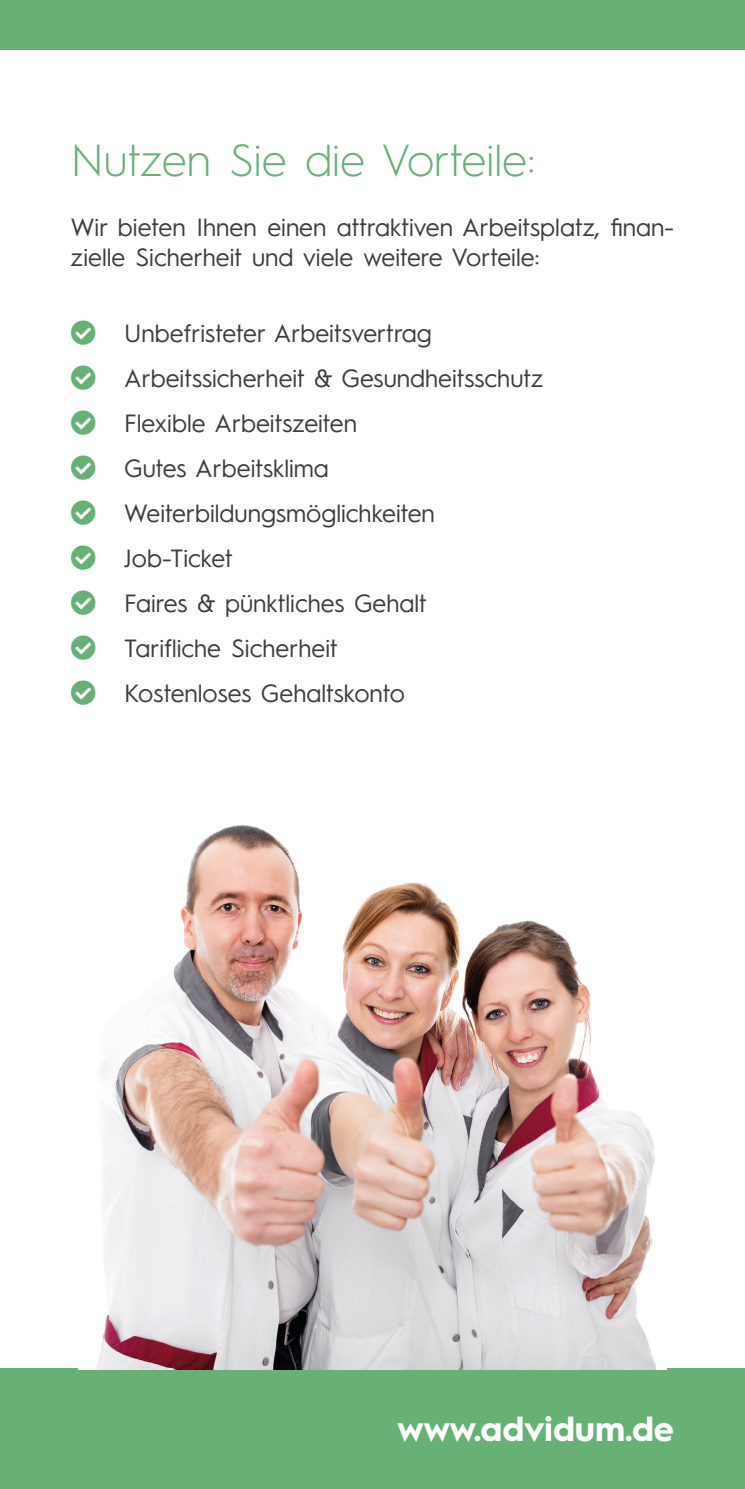
<style>
.page{position:relative;width:745px;height:1489px;background:#fff}
.page>*{position:absolute;margin:0;border:0;box-sizing:border-box;transform-origin:0 0}
.t1{font:300 45px "Hurme Geometric Sans 1";color:#67b176}
.t2{font:700 35px "Hurme Geometric Sans 1";color:#fff}
.t3{font:25px/45px "Hurme Geometric Sans 1";color:#3d3d3c}
</style>
<div class="page">
<div style="left:0;top:1368px;width:744px;height:120px;background:#67b176"></div>
<div style="left:0;top:0;width:744px;height:50px;background:#67b176"></div>
<img style="left:79px;top:825px;width:587px;height:544px">
<h1 class="t1" style="left:71px;top:130px;width:465px">Nutzen Sie die Vorteile:</h1>
<p class="t3" style="left:71px;top:211px;width:604px;line-height:30px">Wir bieten Ihnen einen attraktiven Arbeitsplatz, finan&shy;zielle Sicherheit und viele weitere Vorteile:</p>
<p class="t3" style="left:124px;top:308px;width:421px">Unbefristeter Arbeitsvertrag<br>Arbeitssicherheit &amp; Gesundheitsschutz<br>Flexible Arbeitszeiten<br>Gutes Arbeitsklima<br>Weiterbildungsmöglichkeiten<br>Job-Ticket<br>Faires &amp; pünktliches Gehalt<br>Tarifliche Sicherheit<br>Kostenloses Gehaltskonto</p>
<h2 class="t2" style="left:397px;top:1404px;width:278px">www.advidum.de</h2>
</div>
